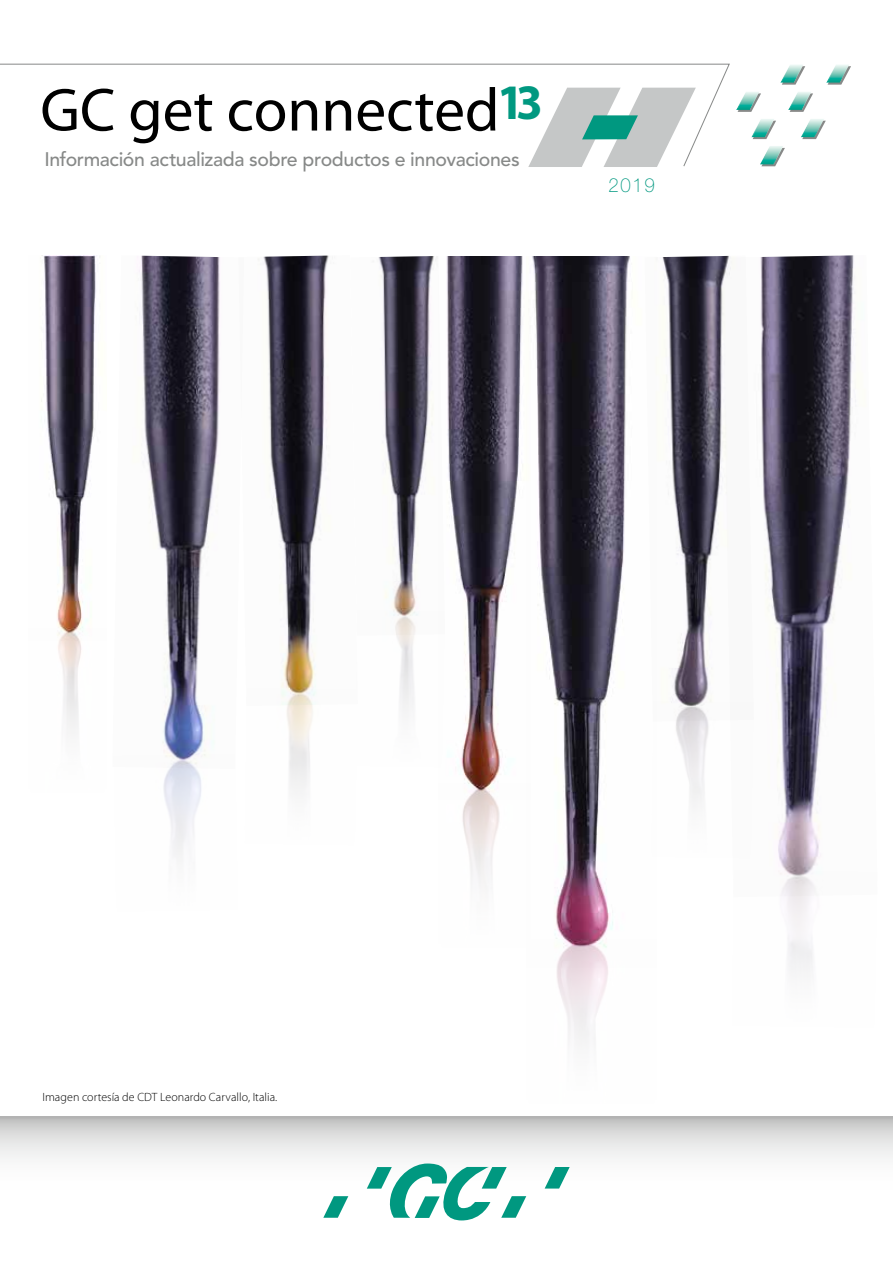
<style>
.page{position:relative;width:893px;height:1263px;background:#fff}
.page>*{position:absolute;margin:0;border:0;box-sizing:border-box;transform-origin:0 0}
.t1{font:700 49.8px "Myriad Pro";color:#009880}
.t2{font:500 19.5px "Avenir LT Std";letter-spacing:-.02em;color:#878988}
.t3{font:100 19.5px "Helvetica Neue LT Std";color:#009880;scale:.95 1}
.t4{font:300 12px "Myriad Pro";letter-spacing:.005em;color:#000}
</style>
<div class="page">
<img style="left:726px;top:255px;width:130px;height:614px">
<img style="left:662px;top:256px;width:92px;height:465px">
<img style="left:532px;top:256px;width:98px;height:684px">
<img style="left:446px;top:256px;width:77px;height:528px">
<img style="left:378px;top:256px;width:59px;height:353px">
<img style="left:258px;top:255px;width:71px;height:432px">
<img style="left:139px;top:255px;width:81px;height:498px">
<img style="left:41px;top:256px;width:55px;height:372px">
<img style="left:780px;top:869px;width:35px;height:105px">
<img style="left:662px;top:700px;width:91px;height:169px">
<img style="left:557px;top:940px;width:51px;height:105px">
<img style="left:462px;top:784px;width:38px;height:104px">
<img style="left:393px;top:609px;width:25px;height:105px">
<img style="left:281px;top:687px;width:35px;height:107px">
<img style="left:163px;top:753px;width:43px;height:106px">
<img style="left:57px;top:628px;width:26px;height:106px">
<div style="left:0;top:1117px;width:893px;height:78px;background:linear-gradient(to bottom,#cecfce,#fff)"></div>
<svg style="left:782px;top:66px;width:23px;height:19px"></svg>
<svg style="left:737px;top:93px;width:24px;height:19px"></svg>
<svg style="left:753px;top:121px;width:23px;height:18px"></svg>
<svg style="left:828px;top:66px;width:23px;height:19px"></svg>
<svg style="left:790px;top:93px;width:23px;height:19px"></svg>
<svg style="left:802px;top:121px;width:24px;height:18px"></svg>
<svg style="left:761px;top:148px;width:24px;height:18px"></svg>
<img style="left:780px;top:65px;width:24px;height:18px">
<img style="left:736px;top:92px;width:23px;height:18px">
<img style="left:751px;top:119px;width:24px;height:18px">
<img style="left:826px;top:65px;width:23px;height:18px">
<img style="left:788px;top:92px;width:24px;height:18px">
<img style="left:801px;top:119px;width:23px;height:18px">
<img style="left:760px;top:146px;width:23px;height:18px">
<svg style="left:0;top:63px;width:730px;height:104px"></svg>
<svg style="left:545px;top:1167px;width:25px;height:21px"></svg>
<svg style="left:367px;top:1163px;width:159px;height:57px"></svg>
<svg style="left:323px;top:1196px;width:25px;height:22px"></svg>
<h1 class="t1" style="left:497px;top:75px;width:47px">13</h1>
<p class="t2" style="left:44px;top:148px;width:477px">Información actualizada sobre productos e innovaciones</p>
<p class="t3" style="left:608px;top:174px;width:50px">2019</p>
<p class="t4" style="left:43px;top:1090px;width:236px">Imagen cortesía de CDT Leonardo Carvallo, Italia.</p>
</div>
